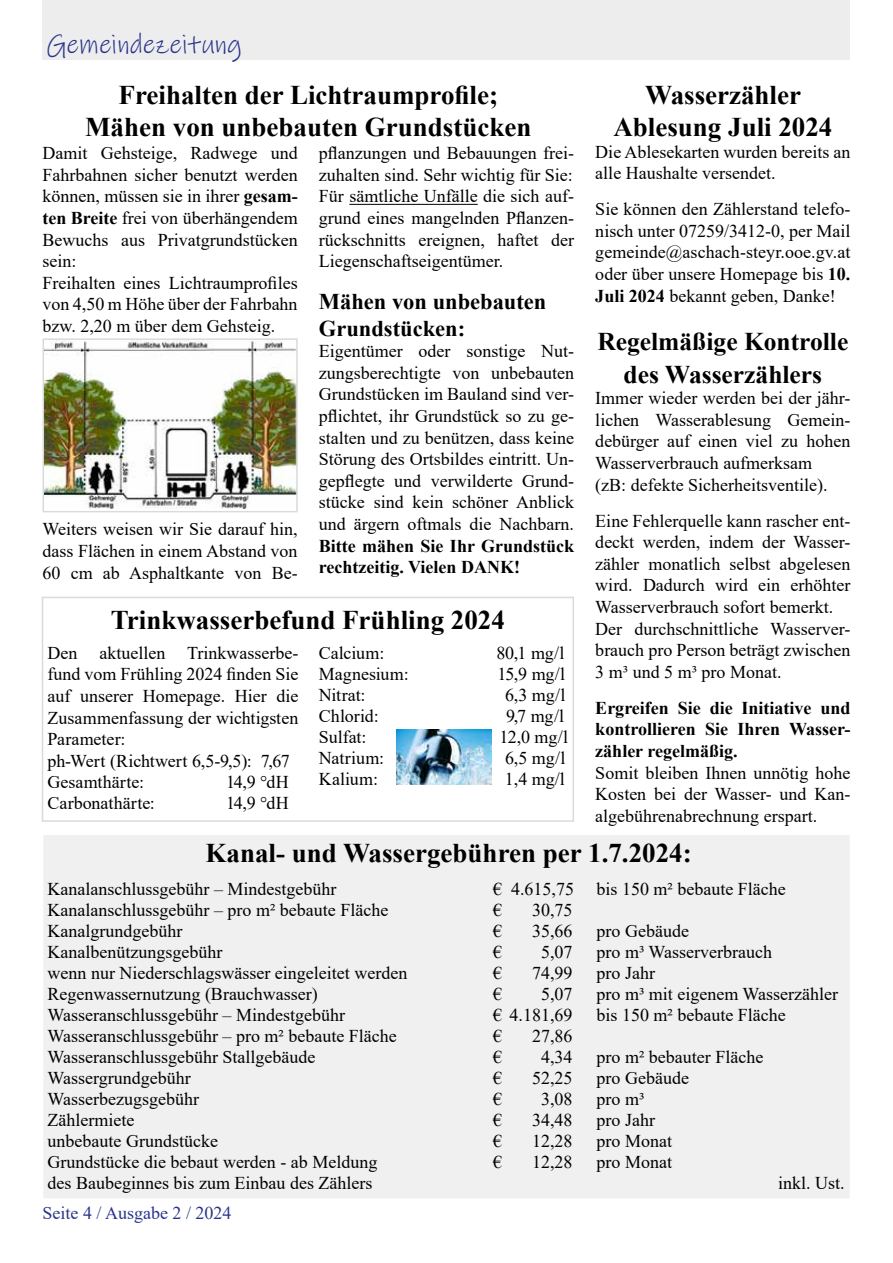
<style>
.page{position:relative;width:893px;height:1263px;background:#fff}
.page>*{position:absolute;margin:0;border:0;box-sizing:border-box;transform-origin:0 0}
.t1{font:700 27px/32.4px "Times New Roman";color:#000;text-align:center}
.t2{font:27px "Ink Free";color:#28348b}
.t3{font:700 25.5px/32.4px "Times New Roman";color:#000;text-align:center}
.t4{font:700 22.5px/27px "Times New Roman";color:#000}
.t5{font:18px/21.6px "Times New Roman";color:#000}
.t6{font:700 18px/21.6px "Times New Roman";color:#000;text-align:justify}
.t7{font:18px "Times New Roman";color:#28348b}
.s1{font-weight:700}
</style>
<div class="page">
<div style="left:42px;top:597px;width:532px;height:225px;border:2px solid #dadada"></div>
<div style="left:43px;top:0;width:807px;height:60px;background:#ededed"></div>
<div style="left:43px;top:834px;width:807px;height:365px;background:#f0f0f0"></div>
<div style="left:42px;top:833px;width:809px;height:367px;border:2px solid #fff"></div>
<img style="left:397px;top:729px;width:95px;height:55px">
<hr style="left:349px;top:204px;width:129px;height:1px;background:#000">
<img style="left:46px;top:341px;width:249px;height:167px">
<div style="left:43px;top:338px;width:255px;height:174px;border:2px solid #dadada"></div>
<h1 class="t2" style="left:47px;top:27px;width:197px">Gemeindezeitung</h1>
<h1 class="t1" style="left:85px;top:78px;width:448px">Freihalten der Lichtraumprofile;<br>Mähen von unbebauten Grundstücken</h1>
<h1 class="t1" style="left:613px;top:78px;width:221px">Wasserzähler<br>Ablesung Juli 2024</h1>
<p class="t5" style="left:595px;top:140px;width:257px">Die Ablesekarten wurden bereits an alle Haushalte versendet.</p>
<p class="t5" style="left:595px;top:198px;width:257px;text-align:justify">Sie können den Zählerstand telefo&shy;nisch unter 07259/3412-0, per Mail gemeinde@aschach-steyr.ooe.gv.at oder über unsere Homepage bis <span class="s1">10.<br>Juli 2024</span> bekannt geben, Danke!</p>
<h2 class="t3" style="left:597px;top:325px;width:252px">Regelmäßige Kontrolle des Wasserzählers</h2>
<p class="t5" style="left:595px;top:387px;width:257px">Immer wieder werden bei der jähr&shy;lichen Wasserablesung Gemein&shy;debürger auf einen viel zu hohen<br>Wasserverbrauch aufmerksam<br>(zB: defekte Sicherheitsventile).</p>
<p class="t5" style="left:595px;top:509px;width:257px">Eine Fehlerquelle kann rascher ent&shy;deckt werden, indem der Wasser&shy;zähler monatlich selbst abgelesen wird. Dadurch wird ein erhöhter<br>Wasserverbrauch sofort bemerkt.<br>Der durchschnittliche Wasserver&shy;brauch pro Person beträgt zwischen<br>3 m³ und 5 m³ pro Monat.</p>
<p class="t6" style="left:595px;top:696px;width:257px">Ergreifen Sie die Initiative und kontrollieren Sie Ihren Wasser&shy;zähler regelmäßig.</p>
<p class="t5" style="left:595px;top:761px;width:257px;text-align:justify">Somit bleiben Ihnen unnötig hohe Kosten bei der Wasser- und Kan&shy;algebührenabrechnung erspart.</p>
<h1 class="t1" style="left:206px;top:836px;width:488px">Kanal- und Wassergebühren per 1.7.2024:</h1>
<p class="t5" style="left:48px;top:877px;width:290px">Kanalanschlussgebühr – Mindestgebühr</p>
<p class="t5" style="left:493px;top:877px;width:82px">€ 4.615,75</p>
<p class="t5" style="left:597px;top:877px;width:191px">bis 150 m² bebaute Fläche</p>
<p class="t5" style="left:48px;top:898px;width:342px">Kanalanschlussgebühr – pro m² bebaute Fläche</p>
<p class="t5" style="left:493px;top:898px;width:10px">€</p>
<p class="t5" style="left:532px;top:898px;width:42px">30,75</p>
<p class="t5" style="left:48px;top:919px;width:136px">Kanalgrundgebühr</p>
<p class="t5" style="left:493px;top:919px;width:10px">€</p>
<p class="t5" style="left:532px;top:919px;width:42px">35,66</p>
<p class="t5" style="left:597px;top:919px;width:94px">pro Gebäude</p>
<p class="t5" style="left:48px;top:940px;width:176px">Kanalbenützungsgebühr</p>
<p class="t5" style="left:493px;top:940px;width:10px">€</p>
<p class="t5" style="left:541px;top:940px;width:33px">5,07</p>
<p class="t5" style="left:597px;top:940px;width:177px">pro m³ Wasserverbrauch</p>
<p class="t5" style="left:48px;top:961px;width:361px">wenn nur Niederschlagswässer eingeleitet werden</p>
<p class="t5" style="left:493px;top:961px;width:10px">€</p>
<p class="t5" style="left:532px;top:961px;width:42px">74,99</p>
<p class="t5" style="left:597px;top:961px;width:60px">pro Jahr</p>
<p class="t5" style="left:48px;top:982px;width:272px">Regenwassernutzung (Brauchwasser)</p>
<p class="t5" style="left:493px;top:982px;width:10px">€</p>
<p class="t5" style="left:541px;top:982px;width:33px">5,07</p>
<p class="t5" style="left:597px;top:982px;width:243px">pro m³ mit eigenem Wasserzähler</p>
<p class="t5" style="left:48px;top:1003px;width:299px">Wasseranschlussgebühr – Mindestgebühr</p>
<p class="t5" style="left:493px;top:1003px;width:81px">€ 4.181,69</p>
<p class="t5" style="left:597px;top:1003px;width:191px">bis 150 m² bebaute Fläche</p>
<p class="t5" style="left:48px;top:1024px;width:351px">Wasseranschlussgebühr – pro m² bebaute Fläche</p>
<p class="t5" style="left:493px;top:1024px;width:10px">€</p>
<p class="t5" style="left:532px;top:1024px;width:42px">27,86</p>
<p class="t5" style="left:48px;top:1045px;width:269px">Wasseranschlussgebühr Stallgebäude</p>
<p class="t5" style="left:493px;top:1045px;width:10px">€</p>
<p class="t5" style="left:541px;top:1045px;width:33px">4,34</p>
<p class="t5" style="left:597px;top:1045px;width:168px">pro m² bebauter Fläche</p>
<p class="t5" style="left:48px;top:1066px;width:145px">Wassergrundgebühr</p>
<p class="t5" style="left:493px;top:1066px;width:10px">€</p>
<p class="t5" style="left:532px;top:1066px;width:42px">52,25</p>
<p class="t5" style="left:597px;top:1066px;width:94px">pro Gebäude</p>
<p class="t5" style="left:48px;top:1087px;width:153px">Wasserbezugsgebühr</p>
<p class="t5" style="left:493px;top:1087px;width:10px">€</p>
<p class="t5" style="left:541px;top:1087px;width:33px">3,08</p>
<p class="t5" style="left:597px;top:1087px;width:49px">pro m³</p>
<p class="t5" style="left:48px;top:1108px;width:88px">Zählermiete</p>
<p class="t5" style="left:493px;top:1108px;width:10px">€</p>
<p class="t5" style="left:532px;top:1108px;width:42px">34,48</p>
<p class="t5" style="left:597px;top:1108px;width:60px">pro Jahr</p>
<p class="t5" style="left:48px;top:1129px;width:172px">unbebaute Grundstücke</p>
<p class="t5" style="left:493px;top:1129px;width:10px">€</p>
<p class="t5" style="left:532px;top:1129px;width:42px">12,28</p>
<p class="t5" style="left:597px;top:1129px;width:77px">pro Monat</p>
<p class="t5" style="left:48px;top:1150px;width:331px">Grundstücke die bebaut werden - ab Meldung</p>
<p class="t5" style="left:493px;top:1150px;width:10px">€</p>
<p class="t5" style="left:532px;top:1150px;width:42px">12,28</p>
<p class="t5" style="left:597px;top:1150px;width:77px">pro Monat</p>
<p class="t5" style="left:48px;top:1171px;width:326px">des Baubeginnes bis zum Einbau des Zählers</p>
<p class="t5" style="left:778px;top:1171px;width:68px">inkl. Ust.</p>
<p class="t5" style="left:319px;top:142px;width:257px;text-align:justify">pflanzungen und Bebauungen frei&shy;zuhalten sind. Sehr wichtig für Sie:<br>Für sämtliche Unfälle die sich auf&shy;grund eines mangelnden Pflanzen&shy;rückschnitts ereignen, haftet der Liegenschaftseigentümer.</p>
<p class="t4" style="left:319px;top:287px;width:229px">Mähen von unbebauten<br>Grundstücken:</p>
<p class="t5" style="left:319px;top:340px;width:257px;text-align:justify">Eigentümer oder sonstige Nut&shy;zungsberechtigte von unbebauten Grundstücken im Bauland sind ver&shy;pflichtet, ihr Grundstück so zu ge&shy;stalten und zu benützen, dass keine Störung des Ortsbildes eintritt. Un&shy;gepflegte und verwilderte Grund&shy;stücke sind kein schöner Anblick und ärgern oftmals die Nachbarn.</p>
<p class="t6" style="left:319px;top:534px;width:257px">Bitte mähen Sie Ihr Grundstück rechtzeitig. Vielen DANK!</p>
<p class="t5" style="left:43px;top:142px;width:257px">Damit Gehsteige, Radwege und<br>Fahrbahnen sicher benutzt werden können, müssen sie in ihrer <span class="s1">gesam&shy;ten Breite</span> frei von überhängendem<br>Bewuchs aus Privatgrundstücken sein:<br>Freihalten eines Lichtraumprofiles von 4,50 m Höhe über der Fahrbahn bzw. 2,20 m über dem Gehsteig.</p>
<p class="t5" style="left:43px;top:518px;width:257px;text-align:justify">Weiters weisen wir Sie darauf hin, dass Flächen in einem Abstand von 60 cm ab Asphaltkante von Be-</p>
<h1 class="t1" style="left:111px;top:603px;width:396px">Trinkwasserbefund Frühling 2024</h1>
<p class="t5" style="left:319px;top:641px;width:67px">Calcium:</p>
<p class="t5" style="left:496px;top:641px;width:70px">80,1 mg/l</p>
<p class="t5" style="left:319px;top:662px;width:91px">Magnesium:</p>
<p class="t5" style="left:497px;top:662px;width:69px">15,9 mg/l</p>
<p class="t5" style="left:319px;top:683px;width:48px">Nitrat:</p>
<p class="t5" style="left:505px;top:683px;width:62px">6,3 mg/l</p>
<p class="t5" style="left:319px;top:704px;width:61px">Chlorid:</p>
<p class="t5" style="left:506px;top:704px;width:60px">9,7 mg/l</p>
<p class="t5" style="left:319px;top:725px;width:49px">Sulfat:</p>
<p class="t5" style="left:499px;top:725px;width:70px">12,0 mg/l</p>
<p class="t5" style="left:319px;top:746px;width:67px">Natrium:</p>
<p class="t5" style="left:505px;top:746px;width:62px">6,5 mg/l</p>
<p class="t5" style="left:319px;top:767px;width:61px">Kalium:</p>
<p class="t5" style="left:505px;top:767px;width:62px">1,4 mg/l</p>
<p class="t5" style="left:48px;top:641px;width:252px">Den aktuellen Trinkwasserbe&shy;fund vom Frühling 2024 finden Sie auf unserer Homepage. Hier die<br>Zusammenfassung der wichtigsten<br>Parameter:<br>ph-Wert (Richtwert 6,5-9,5): 7,67<br>Gesamthärte:</p>
<p class="t5" style="left:226px;top:771px;width:64px">14,9 °dH</p>
<p class="t5" style="left:48px;top:792px;width:109px">Carbonathärte:</p>
<p class="t5" style="left:226px;top:792px;width:64px">14,9 °dH</p>
<p class="t7" style="left:43px;top:1201px;width:190px">Seite 4 / Ausgabe 2 / 2024</p>
</div>
